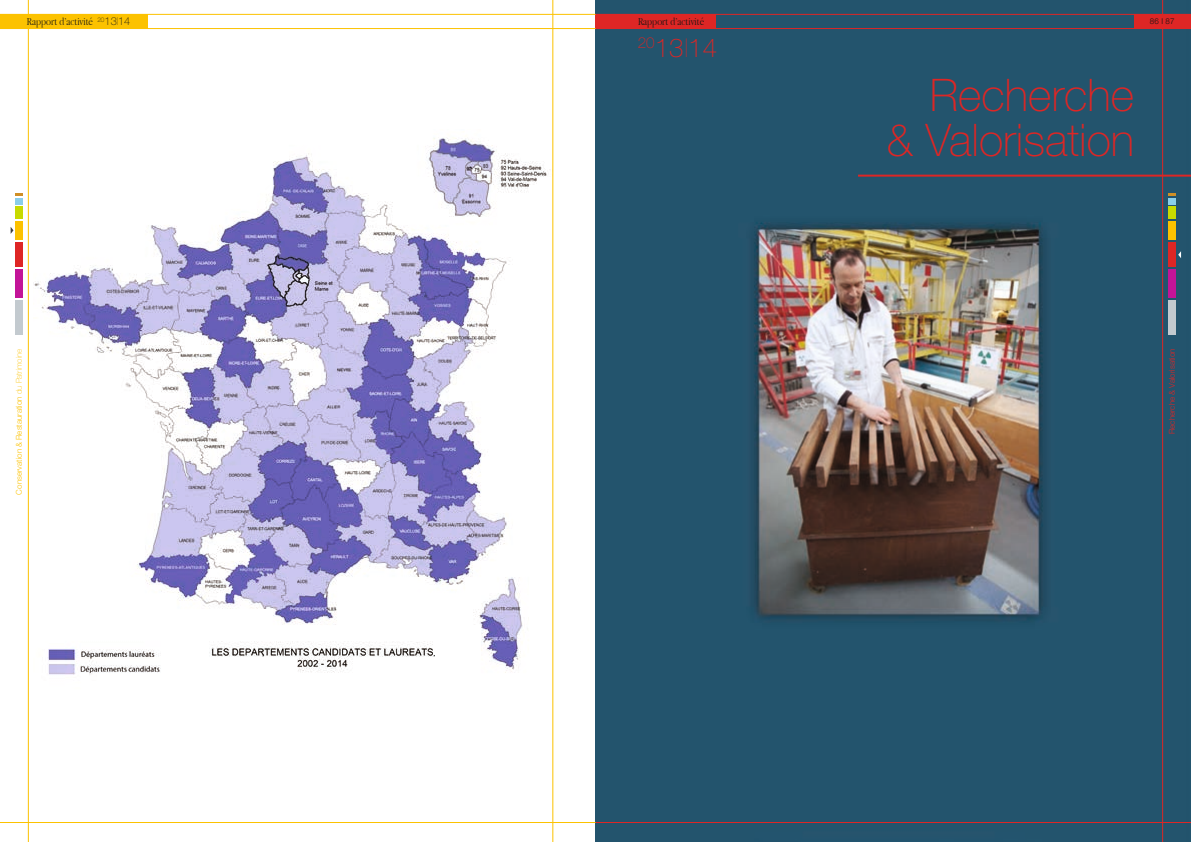
<style>
.page{position:relative;width:1191px;height:842px;background:#fff}
.page>*{position:absolute;margin:0;border:0;box-sizing:border-box;transform-origin:0 0}
.t1{font:100 45px/45px "Helvetica Neue LT Pro";color:#de2625;text-align:right}
.t2{font:100 26px "Helvetica Neue LT Pro";color:#de2625}
.t3{font:300 11px "Apple Garamond";color:#131413}
.t4{font:300 8px "Helvetica Neue LT Pro";color:#fcc200}
.t5{font:300 8px "Helvetica Neue LT Pro";color:#de2625}
.t6{font:300 8px "Helvetica Neue LT Pro";letter-spacing:-.225em;color:#131413}
.s1{font-family:"Helvetica Neue LT Pro";font-weight:100}
.s2{font-family:"Helvetica Neue LT Pro";font-weight:200}
.s3{font-weight:100}
.s4{font-weight:200}
</style>
<div class="page">
<img style="left:34px;top:137px;width:516px;height:538px">
<img style="left:595px;top:0;width:596px;height:842px">
<div style="left:595px;top:14px;width:121px;height:14px;background:#de2625"></div>
<hr style="left:858px;top:175px;width:333px;height:2px;background:#de2625">
<hr style="left:595px;top:28px;width:596px;height:1px;background:#de2625">
<hr style="left:595px;top:14px;width:596px;height:1px;background:#de2625">
<div style="left:1134px;top:14px;width:57px;height:14px;background:#de2625"></div>
<hr style="left:1162px;top:0;width:1px;height:842px;background:#de2625">
<div style="left:1168px;top:300px;width:7px;height:34px;background:#c3cacf"></div>
<div style="left:1168px;top:269px;width:7px;height:29px;background:#c31498"></div>
<div style="left:1168px;top:242px;width:7px;height:25px;background:#de2625"></div>
<div style="left:1168px;top:221px;width:7px;height:19px;background:#fcc200"></div>
<svg style="left:1168px;top:193px;width:7px;height:3px"></svg>
<div style="left:1168px;top:206px;width:7px;height:13px;background:#c7da00"></div>
<div style="left:1168px;top:198px;width:7px;height:6px;background:#8aceea"></div>
<svg style="left:1178px;top:251px;width:3px;height:7px"></svg>
<hr style="left:595px;top:822px;width:596px;height:1px;background:#de2625">
<hr style="left:28px;top:0;width:1px;height:842px;background:#fcc200">
<hr style="left:0;top:28px;width:595px;height:1px;background:#fcc200">
<hr style="left:0;top:14px;width:595px;height:1px;background:#fcc200">
<div style="left:0;top:14px;width:147px;height:14px;background:#fcc200"></div>
<hr style="left:552px;top:0;width:1px;height:842px;background:#fcc200">
<div style="left:16px;top:300px;width:7px;height:34px;background:#c3cacf"></div>
<div style="left:16px;top:269px;width:7px;height:29px;background:#c31498"></div>
<div style="left:16px;top:242px;width:7px;height:25px;background:#de2625"></div>
<div style="left:16px;top:221px;width:7px;height:19px;background:#fcc200"></div>
<svg style="left:16px;top:193px;width:7px;height:3px"></svg>
<div style="left:16px;top:206px;width:7px;height:13px;background:#c7da00"></div>
<div style="left:16px;top:198px;width:7px;height:6px;background:#8aceea"></div>
<hr style="left:0;top:822px;width:595px;height:1px;background:#fcc200">
<p class="t3" style="left:27px;top:15px;width:105px">Rapport d’activité <sup>20</sup><span class="s1">13</span><span class="s2">I</span><span class="s1">14</span></p>
<p class="t4" style="left:14px;top:494px;width:147px;rotate:-90deg">Conservation &amp; Restauration <span class="s3">du Patrimoine</span></p>
<p class="t3" style="left:638px;top:15px;width:68px">Rapport d’activité</p>
<h2 class="t2" style="left:638px;top:33px;width:81px"><sup>20</sup>13<span class="s4">I</span>14</h2>
<p class="t6" style="left:1149px;top:16px;width:26px">8687 I 87</p>
<h1 class="t1" style="left:886px;top:72px;width:249px">Recherche<br>&amp; Valorisation</h1>
<p class="t5" style="left:1167px;top:434px;width:87px;rotate:-90deg">Recherche &amp; Valorisation</p>
</div>
